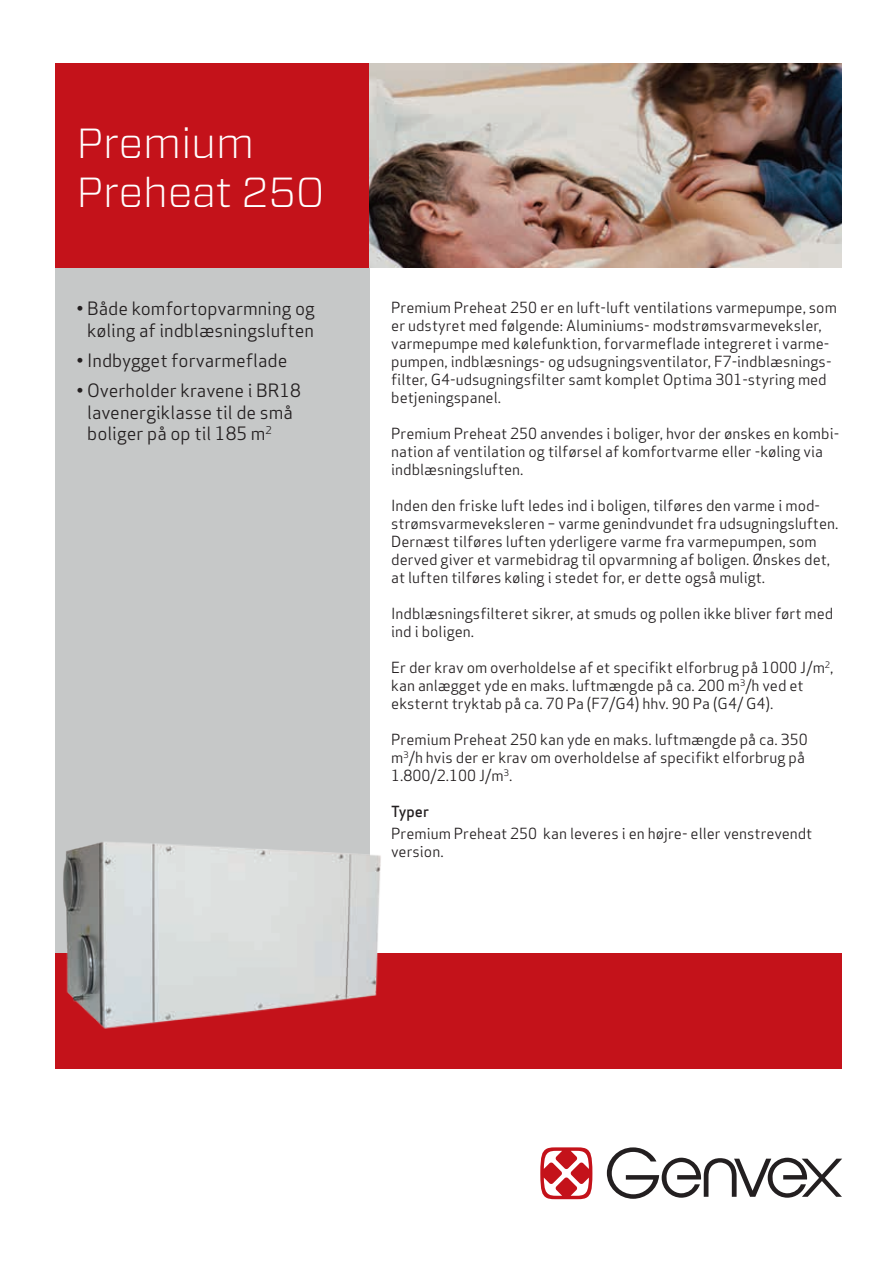
<style>
.page{position:relative;width:893px;height:1263px;background:#fff}
.page>*{position:absolute;margin:0;border:0;box-sizing:border-box;transform-origin:0 0}
.t1{font:300 42px/49.5px "Vitesse Sans";color:#fff}
.t2{font:18px/21.6px "Apex Sans";color:#231f20;text-align:center}
.t3{font:15px/18px "Apex Sans";color:#231f20}
.t4{font:500 15px "Apex Sans";color:#231f20}
</style>
<div class="page">
<svg style="left:540px;top:1147px;width:52px;height:52px"></svg>
<svg style="left:607px;top:1147px;width:235px;height:52px"></svg>
<div style="left:55px;top:268px;width:315px;height:686px;background:#c6c8c8"></div>
<div style="left:55px;top:954px;width:787px;height:115px;background:#c4121a"></div>
<div style="left:55px;top:64px;width:315px;height:204px;background:#c4121a"></div>
<img style="left:370px;top:64px;width:472px;height:204px">
<img style="left:55px;top:842px;width:331px;height:187px">
<h1 class="t1" style="left:77px;top:117px;width:250px">Premium<br>Preheat 250</h1>
<p class="t2" style="left:77px;top:296px;width:240px">• Både komfortopvarmning og køling af indblæsningsluften</p>
<p class="t2" style="left:77px;top:348px;width:212px">• Indbygget forvarmeflade</p>
<p class="t2" style="left:87px;top:378px;width:215px;text-align:left;text-indent:-11px">• Overholder kravene i BR18 lavenergiklasse til de små boliger på op til 185 m<sup>2</sup></p>
<p class="t3" style="left:391px;top:297px;width:447px">Premium Preheat 250 er en luft-luft ventilations varmepumpe, som er udstyret med følgende: Aluminiums- modstrømsvarmeveksler, varmepumpe med kølefunktion, forvarmeflade integreret i varme&shy;pumpen, indblæsnings- og udsugningsventilator, F7-indblæsnings&shy;filter, G4-udsugningsfilter samt komplet Optima 301-styring med betjeningspanel.</p>
<p class="t3" style="left:391px;top:423px;width:450px">Premium Preheat 250 anvendes i boliger, hvor der ønskes en kombi&shy;nation af ventilation og tilførsel af komfortvarme eller -køling via indblæsningsluften.</p>
<p class="t3" style="left:391px;top:495px;width:449px">Inden den friske luft ledes ind i boligen, tilføres den varme i mod&shy;strømsvarmeveksleren – varme genindvundet fra udsugningsluften.<br>Dernæst tilføres luften yderligere varme fra varmepumpen, som derved giver et varmebidrag til opvarmning af boligen. Ønskes det, at luften tilføres køling i stedet for, er dette også muligt.</p>
<p class="t3" style="left:391px;top:603px;width:444px">Indblæsningsfilteret sikrer, at smuds og pollen ikke bliver ført med ind i boligen.</p>
<p class="t3" style="left:391px;top:657px;width:444px">Er der krav om overholdelse af et specifikt elforbrug på 1000 J/m<sup>2</sup>, kan anlægget yde en maks. luftmængde på ca. 200 m<sup>3</sup>/h ved et eksternt tryktab på ca. 70 Pa (F7/G4) hhv. 90 Pa (G4/ G4).</p>
<p class="t3" style="left:391px;top:729px;width:418px">Premium Preheat 250 kan yde en maks. luftmængde på ca. 350 m<sup>3</sup>/h hvis der er krav om overholdelse af specifikt elforbrug på<br>1.800/2.100 J/m<sup>3</sup>.</p>
<p class="t4" style="left:391px;top:798px;width:39px">Typer</p>
<p class="t3" style="left:391px;top:823px;width:423px">Premium Preheat 250 kan leveres i en højre- eller venstrevendt version.</p>
</div>
